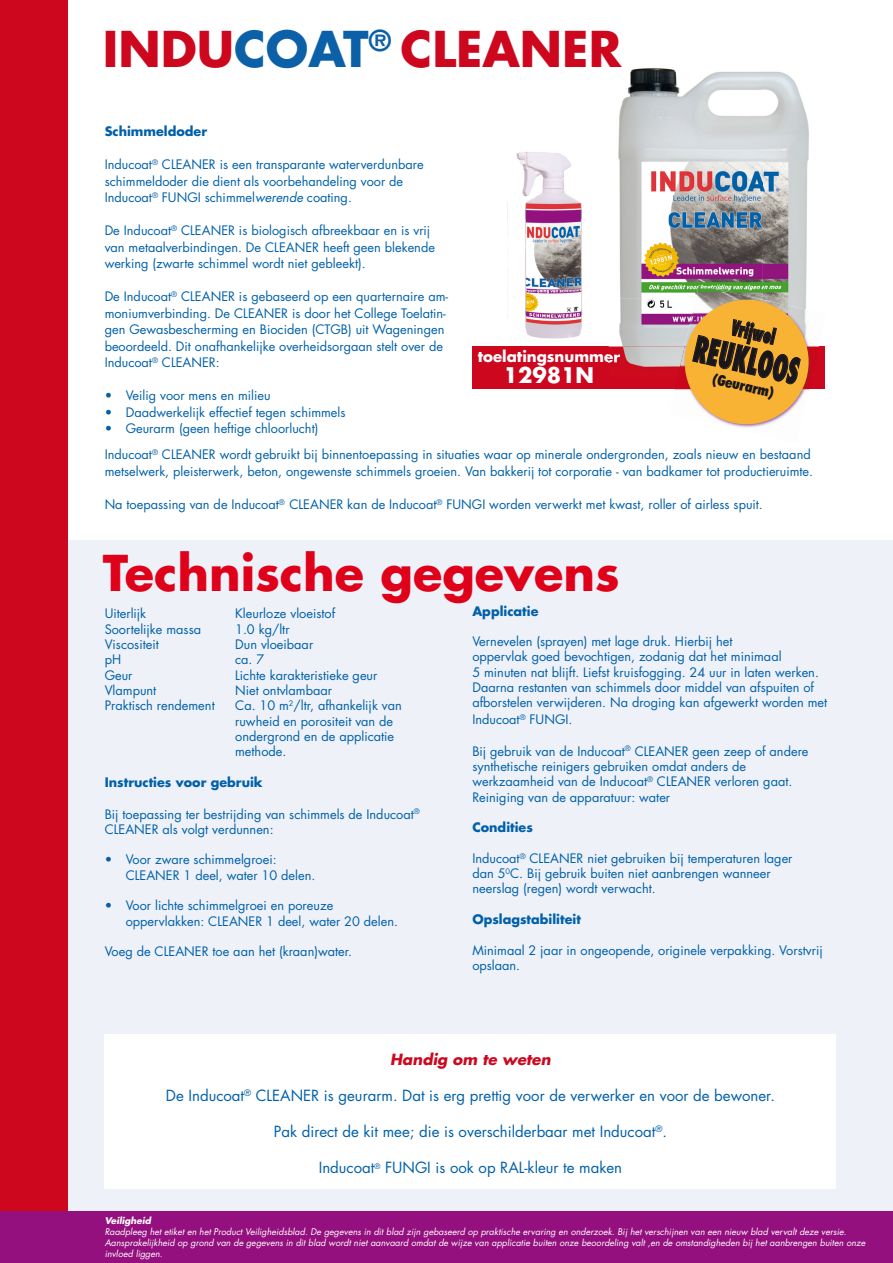
<style>
.page{position:relative;width:893px;height:1263px;background:#fff}
.page>*{position:absolute;margin:0;border:0;box-sizing:border-box;transform-origin:0 0}
.t1{font:700 48px "Futura Std";color:#df001a}
.t2{font:700 48px "Futura Std";color:#cd071e}
.t3{font:800 condensed 34.8px "Futura Std";color:#1a171c;scale:.67 1}
.t4{font:700 21px "Futura Std";color:#fff}
.t5{font:800 condensed 20.4px "Futura Std";color:#1a171c;scale:.67 1}
.t6{font:900 condensed 15.3px "Futura BT";color:#1a171c}
.t7{font:15px "Futura Std";color:#0060a9}
.t8{font:700 15px "Futura Std";color:#fff}
.t9{font:italic 700 15px "Futura Std";color:#cd071e}
.t10{font:12.75px/15.3px "Futura Std";color:#0060a9}
.t11{font:700 12.75px "Futura Std";color:#0060a9}
.t12{font:italic 9px/10.8px "Futura Std";color:#fff}
.t13{font:italic 700 9px "Futura Std";color:#fff}
.s1{color:#0c60a7}
.s2{font-style:italic}
</style>
<div class="page">
<div style="left:0;top:540px;width:893px;height:723px;background:#eef1f8"></div>
<div style="left:472px;top:347px;width:353px;height:42px;background:#cd071e"></div>
<div style="left:0;top:0;width:67px;height:1263px;background:#cd071e"></div>
<img style="left:609px;top:68px;width:154px;height:279px">
<img style="left:763px;top:71px;width:46px;height:220px">
<img style="left:623px;top:347px;width:53px;height:20px">
<img style="left:609px;top:354px;width:11px;height:9px">
<img style="left:514px;top:152px;width:68px;height:187px">
<img style="left:692px;top:285px;width:89px;height:6px">
<svg style="left:676px;top:291px;width:141px;height:137px"></svg>
<div style="left:105px;top:1034px;width:731px;height:155px;background:#fff"></div>
<div style="left:0;top:1211px;width:893px;height:52px;background:#94107e"></div>
<h1 class="t2" style="left:103px;top:17px;width:520px">INDU<span class="s1">COAT</span><sup>®</sup> CLEANER</h1>
<p class="t11" style="left:105px;top:123px;width:104px">Schimmeldoder</p>
<p class="t10" style="left:105px;top:157px;width:321px;line-height:16.5px">Inducoat<sup>®</sup> CLEANER is een transparante waterverdunbare schimmeldoder die dient als voorbehandeling voor de<br>Inducoat<sup>®</sup> FUNGI schimmel<span class="s2">werende</span> coating.</p>
<p class="t10" style="left:105px;top:223px;width:332px;line-height:16.5px">De Inducoat<sup>®</sup> CLEANER is biologisch afbreekbaar en is vrij van metaalverbindingen. De CLEANER heeft geen blekende werking (zwarte schimmel wordt niet gebleekt).</p>
<p class="t10" style="left:105px;top:289px;width:345px;line-height:16.5px">De Inducoat<sup>®</sup> CLEANER is gebaseerd op een quarternaire am&shy;moniumverbinding. De CLEANER is door het College Toelatin&shy;gen Gewasbescherming en Biociden (CTGB) uit Wageningen beoordeeld. Dit onafhankelijke overheidsorgaan stelt over de Inducoat<sup>®</sup> CLEANER:</p>
<p class="t10" style="left:105px;top:388px;width:167px">• Veilig voor mens en milieu</p>
<p class="t10" style="left:105px;top:405px;width:242px">• Daadwerkelijk effectief tegen schimmels</p>
<p class="t10" style="left:105px;top:421px;width:215px">• Geurarm (geen heftige chloorlucht)</p>
<p class="t8" style="left:478px;top:347px;width:144px">toelatingsnummer</p>
<h3 class="t4" style="left:504px;top:361px;width:92px">12981N</h3>
<h3 class="t5" style="left:735px;top:315px;width:68px;rotate:13deg">Vrijwel</h3>
<h2 class="t3" style="left:699px;top:327px;width:161px;rotate:13deg">REUKLOOS</h2>
<p class="t6" style="left:715px;top:369px;width:64px;rotate:13deg">(Geurarm)</p>
<p class="t10" style="left:105px;top:446px;width:710px;line-height:16.5px">Inducoat<sup>®</sup> CLEANER wordt gebruikt bij binnentoepassing in situaties waar op minerale ondergronden, zoals nieuw en bestaand metselwerk, pleisterwerk, beton, ongewenste schimmels groeien. Van bakkerij tot corporatie - van badkamer tot productieruimte.</p>
<p class="t10" style="left:105px;top:497px;width:660px">Na toepassing van de Inducoat<sup>®</sup> CLEANER kan de Inducoat<sup>®</sup> FUNGI worden verwerkt met kwast, roller of airless spuit.</p>
<h1 class="t1" style="left:103px;top:541px;width:518px">Technische gegevens</h1>
<p class="t11" style="left:472px;top:602px;width:68px">Applicatie</p>
<p class="t10" style="left:472px;top:634px;width:356px">Vernevelen (sprayen) met lage druk. Hierbij het<br>oppervlak goed bevochtigen, zodanig dat het minimaal<br>5 minuten nat blijft. Liefst kruisfogging. 24 uur in laten werken.<br>Daarna restanten van schimmels door middel van afspuiten of afborstelen verwijderen. Na droging kan afgewerkt worden met</p>
<p class="t10" style="left:472px;top:712px;width:102px">Inducoat<sup>®</sup> FUNGI.</p>
<p class="t10" style="left:472px;top:743px;width:338px">Bij gebruik van de Inducoat<sup>®</sup> CLEANER geen zeep of andere synthetische reinigers gebruiken omdat anders de werkzaamheid van de Inducoat<sup>®</sup> CLEANER verloren gaat.<br>Reiniging van de apparatuur: water</p>
<p class="t11" style="left:472px;top:819px;width:62px">Condities</p>
<p class="t10" style="left:472px;top:851px;width:322px">Inducoat<sup>®</sup> CLEANER niet gebruiken bij temperaturen lager dan 5<sup>0</sup>C. Bij gebruik buiten niet aanbrengen wanneer neerslag (regen) wordt verwacht.</p>
<p class="t11" style="left:472px;top:911px;width:110px">Opslagstabiliteit</p>
<p class="t10" style="left:472px;top:942px;width:352px">Minimaal 2 jaar in ongeopende, originele verpakking. Vorstvrij opslaan.</p>
<p class="t10" style="left:105px;top:606px;width:43px">Uiterlijk</p>
<p class="t10" style="left:235px;top:606px;width:102px">Kleurloze vloeistof</p>
<p class="t10" style="left:105px;top:621px;width:98px">Soortelijke massa</p>
<p class="t10" style="left:235px;top:621px;width:56px">1.0 kg/ltr</p>
<p class="t10" style="left:105px;top:637px;width:56px">Viscositeit</p>
<p class="t10" style="left:235px;top:637px;width:80px">Dun vloeibaar</p>
<p class="t10" style="left:105px;top:652px;width:18px">pH</p>
<p class="t10" style="left:235px;top:652px;width:31px">ca. 7</p>
<p class="t10" style="left:105px;top:667px;width:29px">Geur</p>
<p class="t10" style="left:235px;top:667px;width:144px">Lichte karakteristieke geur</p>
<p class="t10" style="left:105px;top:683px;width:53px">Vlampunt</p>
<p class="t10" style="left:235px;top:683px;width:98px">Niet ontvlambaar</p>
<p class="t10" style="left:105px;top:698px;width:112px">Praktisch rendement</p>
<p class="t10" style="left:235px;top:698px;width:168px">Ca. 10 m<sup>2</sup>/ltr, afhankelijk van ruwheid en porositeit van de ondergrond en de applicatie methode.</p>
<p class="t11" style="left:105px;top:773px;width:160px">Instructies voor gebruik</p>
<p class="t10" style="left:105px;top:806px;width:317px">Bij toepassing ter bestrijding van schimmels de Inducoat<sup>®<br></sup>CLEANER als volgt verdunnen:</p>
<p class="t10" style="left:126px;top:852px;width:191px;text-indent:-21px">• Voor zware schimmelgroei:<br>CLEANER 1 deel, water 10 delen.</p>
<p class="t10" style="left:126px;top:898px;width:274px;text-indent:-21px">• Voor lichte schimmelgroei en poreuze oppervlakken: CLEANER 1 deel, water 20 delen.</p>
<p class="t10" style="left:105px;top:944px;width:249px">Voeg de CLEANER toe aan het (kraan)water.</p>
<p class="t9" style="left:390px;top:1049px;width:162px">Handig om te weten</p>
<p class="t7" style="left:166px;top:1086px;width:611px">De Inducoat<sup>®</sup> CLEANER is geurarm. Dat is erg prettig voor de verwerker en voor de bewoner.</p>
<p class="t7" style="left:274px;top:1122px;width:395px">Pak direct de kit mee; die is overschilderbaar met Inducoat<sup>®</sup>.</p>
<p class="t7" style="left:319px;top:1158px;width:305px">Inducoat<sup>®</sup> FUNGI is ook op RAL-kleur te maken</p>
<p class="t13" style="left:105px;top:1215px;width:48px">Veiligheid</p>
<p class="t12" style="left:105px;top:1227px;width:762px">Raadpleeg het etiket en het Product Veiligheidsblad. De gegevens in dit blad zijn gebaseerd op praktische ervaring en onderzoek. Bij het verschijnen van een nieuw blad vervalt deze versie.<br>Aansprakelijkheid op grond van de gegevens in dit blad wordt niet aanvaard omdat de wijze van applicatie buiten onze beoordeling valt ,en de omstandigheden bij het aanbrengen buiten onze invloed liggen.</p>
</div>
